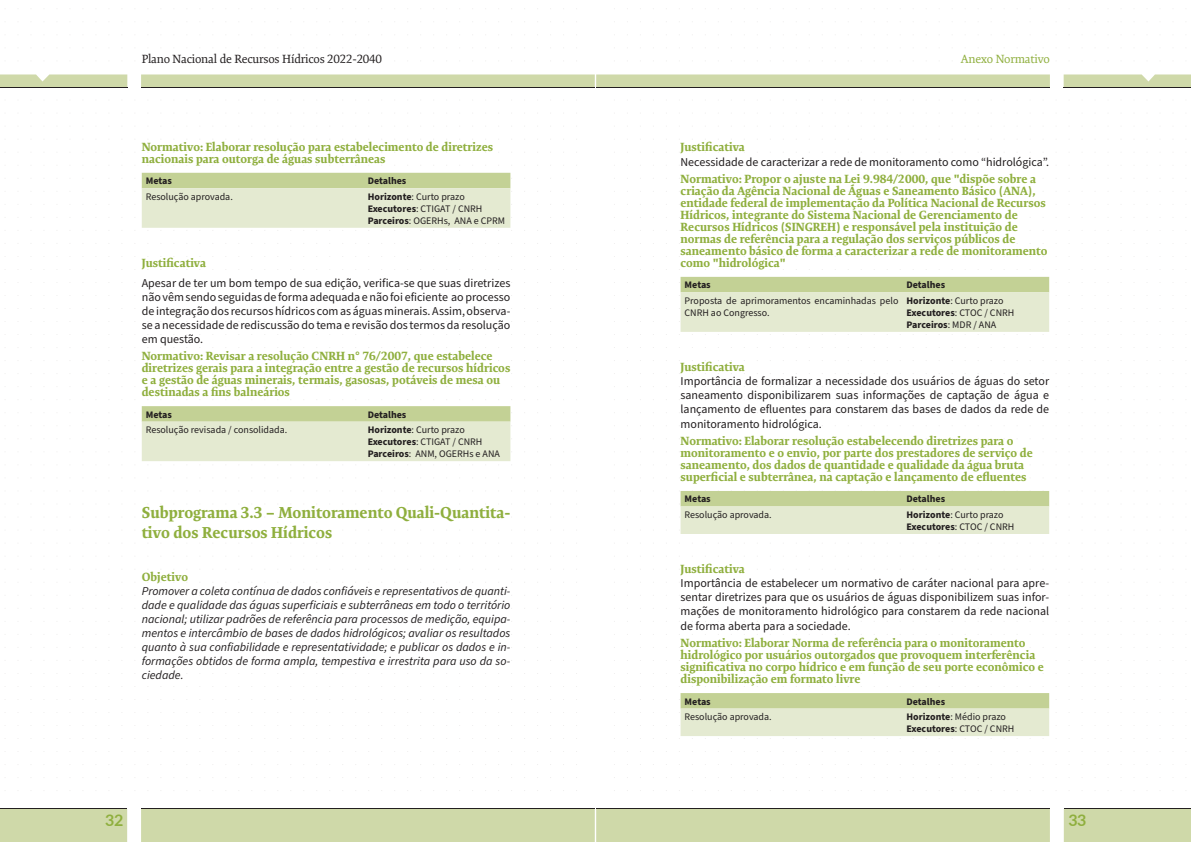
<style>
.page{position:relative;width:1191px;height:842px;background:#fff}
.page>*{position:absolute;margin:0;border:0;box-sizing:border-box;transform-origin:0 0}
.t1{font:700 16px/20px "Expo Serif Pro";color:#8faf3e}
.t2{font:700 16px "Lato";color:#8faf3e}
.t3{font:700 12px/12px "Expo Serif Pro";color:#8faf3e}
.t4{font:12px/14.1px "Source Sans Pro";color:#231f20;text-align:justify}
.t5{font:italic 12px/14px "Source Sans Pro";color:#231f20;text-align:justify}
.t6{font:12px "Expo Serif Pro";letter-spacing:-.02em;color:#231f20}
.t7{font:12px "Expo Serif Pro";letter-spacing:-.02em;color:#8faf3e}
.t8{font:10px/12px "Source Sans Pro";color:#231f20}
.t9{font:700 10px "Source Sans Pro";color:#231f20}
.s1{font-weight:700}
.s2{font-weight:400}
</style>
<div class="page">
<div style="left:141px;top:809px;width:454px;height:33px;background:#cfd9a9"></div>
<hr style="left:141px;top:808px;width:454px;height:1px;background:#231f20">
<div style="left:0;top:809px;width:127px;height:33px;background:#cfd9a9"></div>
<hr style="left:0;top:808px;width:127px;height:1px;background:#231f20">
<svg style="left:0;top:74px;width:127px;height:13px;background:#d2dbae"></svg>
<hr style="left:0;top:87px;width:127px;height:1px;background:#231f20">
<svg style="left:141px;top:74px;width:454px;height:13px;background:#d0daac"></svg>
<hr style="left:141px;top:87px;width:454px;height:1px;background:#231f20">
<div style="left:596px;top:809px;width:454px;height:33px;background:#cfd9a9"></div>
<hr style="left:596px;top:808px;width:454px;height:1px;background:#231f20">
<div style="left:1063px;top:809px;width:128px;height:33px;background:#cfd9a9"></div>
<hr style="left:1063px;top:808px;width:128px;height:1px;background:#231f20">
<svg style="left:1063px;top:74px;width:128px;height:13px;background:#d2dbaf"></svg>
<hr style="left:1063px;top:87px;width:128px;height:1px;background:#231f20">
<svg style="left:596px;top:74px;width:454px;height:13px;background:#d0daac"></svg>
<hr style="left:596px;top:87px;width:454px;height:1px;background:#231f20">
<svg style="left:142px;top:173px;width:368px;height:58px;background:#dce4c4"></svg>
<svg style="left:142px;top:406px;width:368px;height:55px;background:#dbe3c0"></svg>
<svg style="left:679px;top:277px;width:370px;height:58px;background:#dde4c4"></svg>
<svg style="left:680px;top:491px;width:369px;height:43px;background:#d8e1bc"></svg>
<svg style="left:679px;top:693px;width:370px;height:46px;background:#dbe3c0"></svg>
<p class="t6" style="left:142px;top:52px;width:242px">Plano Nacional de Recursos Hídricos 2022-2040</p>
<p class="t7" style="left:961px;top:52px;width:90px">Anexo Normativo</p>
<p class="t3" style="left:142px;top:141px;width:353px">Normativo: Elaborar resolução para estabelecimento de diretrizes nacionais para outorga de águas subterrâneas</p>
<p class="t9" style="left:146px;top:174px;width:28px">Metas</p>
<p class="t9" style="left:368px;top:174px;width:40px">Detalhes</p>
<p class="t8" style="left:146px;top:191px;width:89px">Resolução aprovada.</p>
<p class="t8" style="left:368px;top:191px;width:99px"><span class="s1">Horizonte</span>: Curto prazo</p>
<p class="t8" style="left:368px;top:203px;width:116px"><span class="s1">Executores</span>: CTIGAT / CNRH</p>
<p class="t8" style="left:368px;top:215px;width:139px"><span class="s1">Parceiros</span>: OGERHs, ANA e CPRM</p>
<p class="t3" style="left:142px;top:257px;width:66px">Justificativa</p>
<p class="t4" style="left:142px;top:276px;width:370px">Apesar de ter um bom tempo de sua edição, verifica-se que suas diretrizes não vêm sendo seguidas de forma adequada e não foi eficiente ao processo de integração dos recursos hídricos com as águas minerais. Assim, observa&shy;se a necessidade de rediscussão do tema e revisão dos termos da resolução em questão.</p>
<p class="t3" style="left:142px;top:350px;width:370px">Normativo: Revisar a resolução CNRH n° 76/2007, que estabelece diretrizes gerais para a integração entre a gestão de recursos hídricos e a gestão de águas minerais, termais, gasosas, potáveis de mesa ou destinadas a fins balneários</p>
<p class="t9" style="left:146px;top:407px;width:28px">Metas</p>
<p class="t9" style="left:368px;top:407px;width:40px">Detalhes</p>
<p class="t8" style="left:146px;top:424px;width:143px">Resolução revisada / consolidada.</p>
<p class="t8" style="left:368px;top:424px;width:99px"><span class="s1">Horizonte</span>: Curto prazo</p>
<p class="t8" style="left:368px;top:436px;width:116px"><span class="s1">Executores</span>: CTIGAT / CNRH</p>
<p class="t8" style="left:368px;top:448px;width:134px"><span class="s1">Parceiros</span>: ANM, OGERHs e ANA</p>
<p class="t1" style="left:142px;top:502px;width:370px">Subprograma 3.3 – Monitoramento Quali-Quantita&shy;tivo dos Recursos Hídricos</p>
<p class="t3" style="left:142px;top:571px;width:48px">Objetivo</p>
<p class="t5" style="left:142px;top:585px;width:370px">Promover a coleta contínua de dados confiáveis e representativos de quanti&shy;dade e qualidade das águas superficiais e subterrâneas em todo o território nacional; utilizar padrões de referência para processos de medição, equipa&shy;mentos e intercâmbio de bases de dados hidrológicos; avaliar os resultados quanto à sua confiabilidade e representatividade; e publicar os dados e in&shy;formações obtidos de forma ampla, tempestiva e irrestrita para uso da so&shy;ciedade.</p>
<p class="t3" style="left:680px;top:141px;width:66px">Justificativa</p>
<p class="t4" style="left:680px;top:155px;width:370px">Necessidade de caracterizar a rede de monitoramento como “hidrológica”.</p>
<p class="t3" style="left:680px;top:173px;width:368px">Normativo: Propor o ajuste na Lei 9.984/2000, que "dispõe sobre a criação da Agência Nacional de Águas e Saneamento Básico (ANA), entidade federal de implementação da Política Nacional de Recursos Hídricos, integrante do Sistema Nacional de Gerenciamento de Recursos Hídricos (SINGREH) e responsável pela instituição de normas de referência para a regulação dos serviços públicos de saneamento básico de forma a caracterizar a rede de monitoramento como "hidrológica"</p>
<p class="t9" style="left:684px;top:278px;width:28px">Metas</p>
<p class="t9" style="left:906px;top:278px;width:40px">Detalhes</p>
<p class="t8" style="left:684px;top:295px;width:215px">Proposta de aprimoramentos encaminhadas pelo<br>CNRH ao Congresso.</p>
<p class="t8" style="left:906px;top:295px;width:99px"><span class="s1">Horizonte</span>: Curto prazo</p>
<p class="t9" style="left:906px;top:306px;width:109px">Executores<span class="s2">: CTOC / CNRH</span></p>
<p class="t9" style="left:906px;top:318px;width:91px">Parceiros<span class="s2">: MDR / ANA</span></p>
<p class="t3" style="left:680px;top:361px;width:66px">Justificativa</p>
<p class="t4" style="left:680px;top:375px;width:370px">Importância de formalizar a necessidade dos usuários de águas do setor saneamento disponibilizarem suas informações de captação de água e lançamento de efluentes para constarem das bases de dados da rede de monitoramento hidrológica.</p>
<p class="t3" style="left:680px;top:435px;width:354px">Normativo: Elaborar resolução estabelecendo diretrizes para o monitoramento e o envio, por parte dos prestadores de serviço de saneamento, dos dados de quantidade e qualidade da água bruta superficial e subterrânea, na captação e lançamento de efluentes</p>
<p class="t9" style="left:684px;top:492px;width:28px">Metas</p>
<p class="t9" style="left:906px;top:492px;width:40px">Detalhes</p>
<p class="t8" style="left:684px;top:509px;width:89px">Resolução aprovada.</p>
<p class="t8" style="left:906px;top:509px;width:99px"><span class="s1">Horizonte</span>: Curto prazo</p>
<p class="t9" style="left:906px;top:520px;width:109px">Executores<span class="s2">: CTOC / CNRH</span></p>
<p class="t3" style="left:680px;top:563px;width:66px">Justificativa</p>
<p class="t4" style="left:680px;top:577px;width:370px">Importância de estabelecer um normativo de caráter nacional para apre&shy;sentar diretrizes para que os usuários de águas disponibilizem suas infor&shy;mações de monitoramento hidrológico para constarem da rede nacional de forma aberta para a sociedade.</p>
<p class="t3" style="left:680px;top:637px;width:365px">Normativo: Elaborar Norma de referência para o monitoramento hidrológico por usuários outorgados que provoquem interferência significativa no corpo hídrico e em função de seu porte econômico e disponibilização em formato livre</p>
<p class="t9" style="left:684px;top:694px;width:28px">Metas</p>
<p class="t9" style="left:906px;top:694px;width:40px">Detalhes</p>
<p class="t8" style="left:684px;top:711px;width:89px">Resolução aprovada.</p>
<p class="t8" style="left:906px;top:711px;width:101px"><span class="s1">Horizonte</span>: Médio prazo</p>
<p class="t9" style="left:906px;top:722px;width:109px">Executores<span class="s2">: CTOC / CNRH</span></p>
<h1 class="t2" style="left:105px;top:808px;width:20px">32</h1>
<h1 class="t2" style="left:1068px;top:808px;width:20px">33</h1>
</div>
